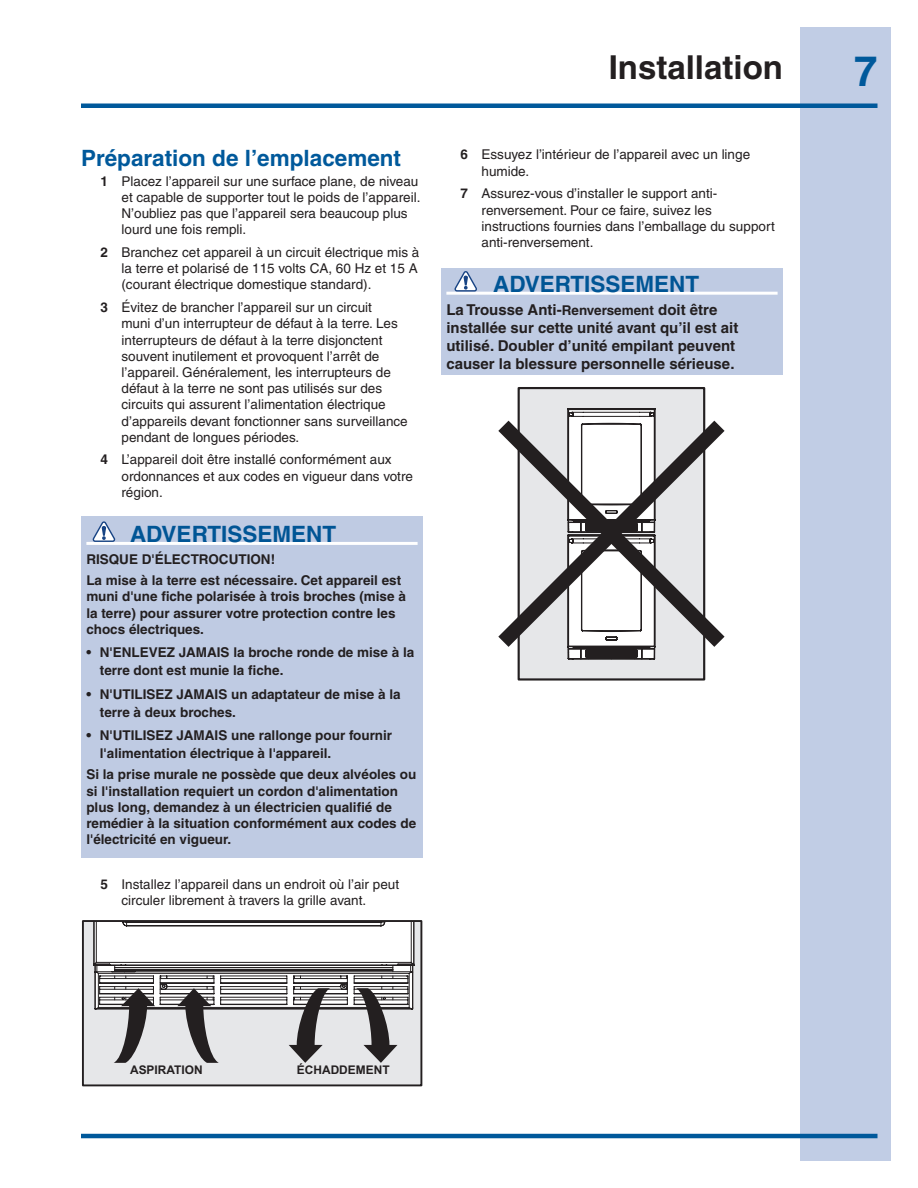
<style>
.page{position:relative;width:918px;height:1188px;background:#fff}
.page>*{position:absolute;margin:0;border:0;box-sizing:border-box;transform-origin:0 0}
.t1{font:700 42px "Helvetica";color:#00599b}
.t2{font:700 33px "Helvetica";color:#231f20}
.t3{font:700 22.5px "Helvetica";color:#005595}
.t4{font:700 22.5px "Helvetica";color:#00599b}
.t5{font:700 15px/18px "Helvetica";color:#231f20}
.t6{font:13.5px/16.2px "Helvetica";color:#231f20}
.t7{font:700 13.5px/16.2px "Helvetica";color:#231f20}
.t8{font:700 12px "Arial";color:#231f20}
.s1{font-weight:700}
.s2{font-size:13.5px}
</style>
<div class="page">
<div style="left:801px;top:27px;width:90px;height:1134px;background:#c1cde5"></div>
<hr style="left:81px;top:104px;width:797px;height:4px;background:#00599b">
<hr style="left:81px;top:1134px;width:797px;height:4px;background:#00599b">
<div style="left:81px;top:516px;width:342px;height:341px;background:#bfcbe3"></div>
<hr style="left:86px;top:542px;width:332px;height:3px;background:#fff">
<svg style="left:93px;top:521px;width:22px;height:21px"></svg>
<div style="left:83px;top:921px;width:338px;height:164px;background:#e6e7e9"></div>
<div style="left:82px;top:920px;width:340px;height:166px;border:2px solid #231f20"></div>
<svg style="left:93px;top:921px;width:322px;height:142px"></svg>
<div style="left:441px;top:268px;width:342px;height:107px;background:#bfcbe3"></div>
<hr style="left:446px;top:292px;width:332px;height:3px;background:#fff">
<svg style="left:455px;top:271px;width:22px;height:21px"></svg>
<div style="left:519px;top:388px;width:185px;height:291px;background:#e6e7e9"></div>
<div style="left:518px;top:387px;width:187px;height:294px;border:2px solid #231f20"></div>
<svg style="left:567px;top:408px;width:89px;height:252px"></svg>
<svg style="left:498px;top:421px;width:227px;height:226px"></svg>
<h2 class="t2" style="left:609px;top:48px;width:176px">Installation</h2>
<h3 class="t4" style="left:81px;top:145px;width:322px">Préparation de l’emplacement</h3>
<p class="t6" style="left:122px;top:173px;width:300px;text-indent:-21px"><span class="s1">1</span> Placez l’appareil sur une surface plane, de niveau et capable de supporter tout le poids de l’appareil.<br>N’oubliez pas que l’appareil sera beaucoup plus lourd une fois rempli.</p>
<p class="t6" style="left:122px;top:244px;width:299px;text-indent:-21px"><span class="s1">2</span> Branchez cet appareil à un circuit électrique mis à la terre et polarisé de 115 volts CA, 60 Hz et 15 A (courant électrique domestique standard).</p>
<p class="t6" style="left:122px;top:299px;width:288px;text-indent:-21px"><span class="s1">3</span> Évitez de brancher l’appareil sur un circuit<br>muni d’un interrupteur de défaut à la terre. Les interrupteurs de défaut à la terre disjonctent souvent inutilement et provoquent l’arrêt de l’appareil. Généralement, les interrupteurs de défaut à la terre ne sont pas utilisés sur des circuits qui assurent l’alimentation électrique d’appareils devant fonctionner sans surveillance pendant de longues périodes.</p>
<p class="t6" style="left:122px;top:452px;width:293px;text-indent:-21px"><span class="s1">4</span> L’appareil doit être installé conformément aux ordonnances et aux codes en vigueur dans votre région.</p>
<h3 class="t3" style="left:130px;top:520px;width:208px">ADVERTISSEMENT</h3>
<p class="t7" style="left:86px;top:548px;width:316px;line-height:21.6px">RISQUE D'ÉLECTROCUTION!<br>La mise à la terre est nécessaire. Cet appareil est</p>
<p class="t7" style="left:86px;top:588px;width:321px">muni d'une fiche polarisée à trois broches (mise à la terre) pour assurer votre protection contre les chocs électriques.</p>
<p class="t7" style="left:100px;top:643px;width:316px;line-height:18px;text-indent:-14px">• N'ENLEVEZ JAMAIS la broche ronde de mise à la terre dont est munie la fiche.</p>
<p class="t7" style="left:100px;top:685px;width:302px;line-height:18px;text-indent:-14px">• N'UTILISEZ JAMAIS un adaptateur de mise à la terre à deux broches.</p>
<p class="t7" style="left:100px;top:726px;width:294px;line-height:18px;text-indent:-14px">• N'UTILISEZ JAMAIS une rallonge pour fournir l'alimentation électrique à l'appareil.</p>
<p class="t7" style="left:86px;top:766px;width:331px">Si la prise murale ne possède que deux alvéoles ou si l'installation requiert un cordon d'alimentation plus long, demandez à un électricien qualifié de remédier à la situation conformément aux codes de l'électricité en vigueur.</p>
<p class="t6" style="left:122px;top:876px;width:279px;text-indent:-21px"><span class="s1">5</span> Installez l’appareil dans un endroit où l’air peut circuler librement à travers la grille avant.</p>
<p class="t6" style="left:482px;top:147px;width:270px;text-indent:-21px"><span class="s1">6</span> Essuyez l’intérieur de l’appareil avec un linge humide.</p>
<p class="t6" style="left:482px;top:185px;width:295px;text-indent:-21px"><span class="s1">7</span> Assurez-vous d’installer le support anti&shy;renversement. Pour ce faire, suivez les instructions fournies dans l’emballage du support anti-renversement.</p>
<h3 class="t3" style="left:493px;top:270px;width:208px">ADVERTISSEMENT</h3>
<p class="t5" style="left:446px;top:301px;width:294px">La Trousse Anti-<span class="s2">Renversement</span> doit être installée sur cette unité avant qu’il est ait utilisé. Doubler d’unité empilant peuvent causer la blessure personnelle sérieuse.</p>
<p class="t8" style="left:130px;top:1062px;width:74px">ASPIRATION</p>
<p class="t8" style="left:297px;top:1062px;width:94px">ÉCHADDEMENT</p>
<h1 class="t1" style="left:854px;top:46px;width:25px">7</h1>
</div>
